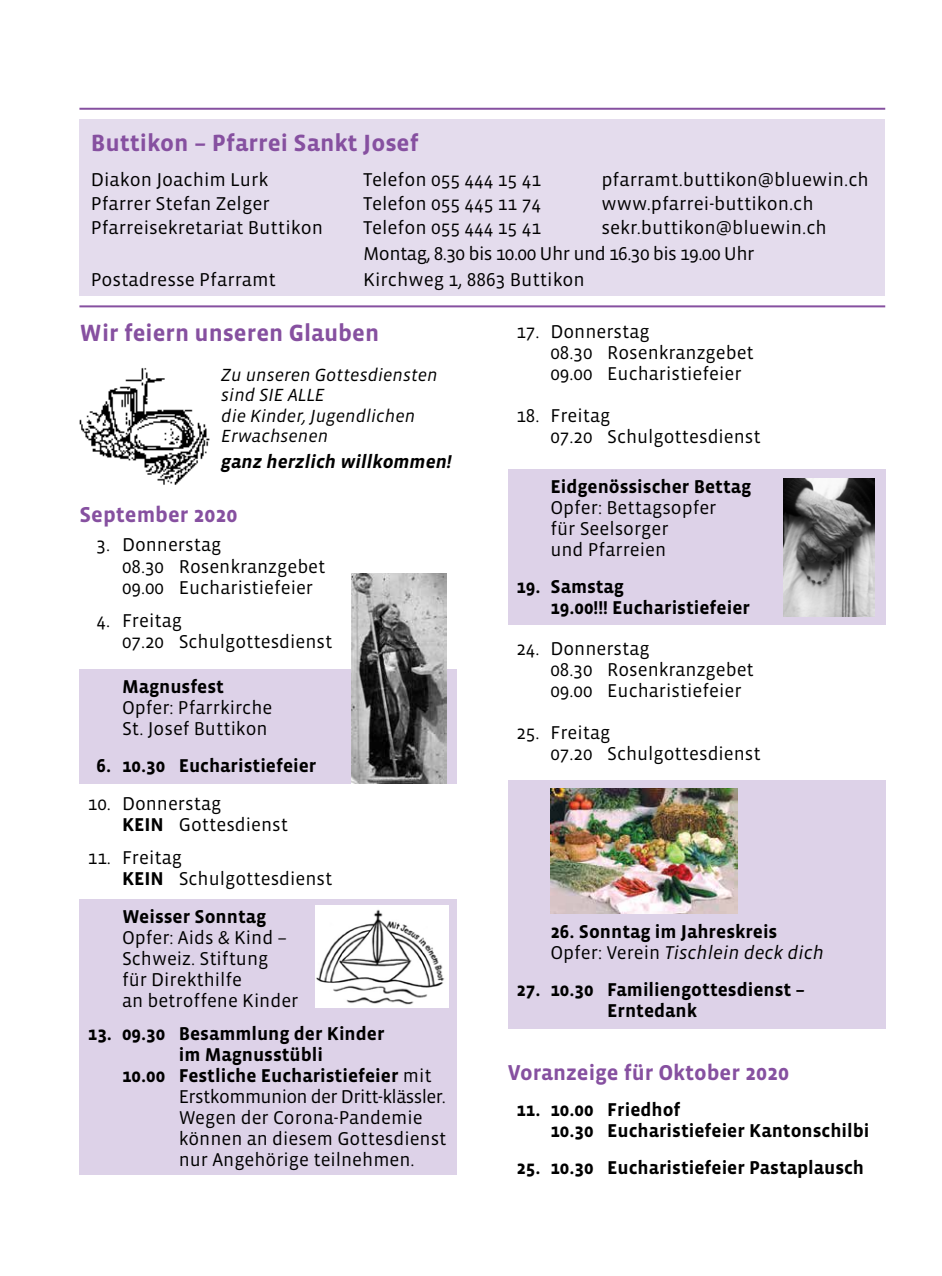
<style>
.page{position:relative;width:942px;height:1276px;background:#fff}
.page>*{position:absolute;margin:0;border:0;box-sizing:border-box;transform-origin:0 0}
.t1{font:700 24px "Vista Sans";color:#8650a0}
.t2{font:700 22px "Vista Sans";color:#8650a0}
.t3{font:19px/21.2px "Vista Sans";color:#000}
.t4{font:700 19px/21px "Vista Sans";color:#000}
.t5{font:19px/26px "Vista Sans";letter-spacing:-.03em;color:#000}
.t6{font:italic 700 19px "Vista Sans";color:#000}
.t7{font:italic 18px/20.2px "Vista Sans";color:#000}
.s1{font-weight:700}
.s2{font-weight:400}
.s3{font-weight:400;font-style:italic}
</style>
<div class="page">
<hr style="left:79px;top:108px;width:805px;height:2px;background:#8650a0">
<div style="left:79px;top:119px;width:805px;height:177px;background:#e4dced"></div>
<hr style="left:79px;top:305px;width:805px;height:2px;background:#8650a0">
<div style="left:79px;top:669px;width:377px;height:114px;background:#ddd2e8"></div>
<div style="left:507px;top:469px;width:377px;height:156px;background:#ddd2e8"></div>
<div style="left:507px;top:780px;width:377px;height:248px;background:#ddd2e8"></div>
<div style="left:79px;top:899px;width:377px;height:276px;background:#ddd2e8"></div>
<img style="left:79px;top:368px;width:131px;height:117px">
<img style="left:315px;top:905px;width:133px;height:102px">
<img style="left:550px;top:789px;width:187px;height:125px">
<img style="left:352px;top:573px;width:95px;height:211px">
<img style="left:783px;top:479px;width:91px;height:138px">
<p class="t1" style="left:91px;top:130px;width:329px">Buttikon – Pfarrei Sankt Josef</p>
<p class="t3" style="left:91px;top:169px;width:179px">Diakon Joachim Lurk</p>
<p class="t3" style="left:363px;top:169px;width:179px">Telefon 055 444 15 41</p>
<p class="t3" style="left:601px;top:169px;width:269px">pfarramt.buttikon@bluewin.ch</p>
<p class="t3" style="left:91px;top:193px;width:180px">Pfarrer Stefan Zelger</p>
<p class="t3" style="left:363px;top:193px;width:179px">Telefon 055 445 11 74</p>
<p class="t3" style="left:601px;top:193px;width:214px">www.pfarrei-buttikon.ch</p>
<p class="t3" style="left:91px;top:217px;width:234px">Pfarreisekretariat Buttikon</p>
<p class="t3" style="left:363px;top:217px;width:179px">Telefon 055 444 15 41</p>
<p class="t5" style="left:363px;top:215px;width:465px;text-indent:238px">sekr.buttikon@bluewin.ch<br>Montag, 8.30 bis 10.00 Uhr und 16.30 bis 19.00 Uhr</p>
<p class="t3" style="left:91px;top:269px;width:187px">Postadresse Pfarramt</p>
<p class="t3" style="left:363px;top:269px;width:223px">Kirchweg 1, 8863 Buttikon</p>
<p class="t1" style="left:79px;top:321px;width:301px">Wir feiern unseren Glauben</p>
<p class="t7" style="left:221px;top:365px;width:218px">Zu unseren Gottesdiensten sind SIE ALLE<br>die Kinder, Jugendlichen<br>Erwachsenen</p>
<p class="t6" style="left:221px;top:452px;width:232px">ganz herzlich willkommen!</p>
<p class="t2" style="left:79px;top:503px;width:159px">September 2020</p>
<p class="t3" style="left:122px;top:535px;width:205px;text-indent:-25px">3. Donnerstag<br>08.30 Rosenkranzgebet<br>09.00 Eucharistiefeier</p>
<p class="t3" style="left:122px;top:610px;width:212px;text-indent:-25px">4. Freitag<br>07.20 Schulgottesdienst</p>
<p class="t4" style="left:122px;top:676px;width:103px">Magnusfest</p>
<p class="t3" style="left:122px;top:697px;width:152px">Opfer: Pfarrkirche<br>St. Josef Buttikon</p>
<p class="t4" style="left:96px;top:755px;width:221px">6. 10.30 Eucharistiefeier</p>
<p class="t3" style="left:122px;top:793px;width:167px;text-indent:-34px">10. Donnerstag<br><span class="s1">KEIN</span> Gottesdienst</p>
<p class="t3" style="left:122px;top:847px;width:212px;text-indent:-34px">11. Freitag<br><span class="s1">KEIN</span> Schulgottesdienst</p>
<p class="t4" style="left:122px;top:906px;width:146px">Weisser Sonntag</p>
<p class="t3" style="left:122px;top:927px;width:178px">Opfer: Aids &amp; Kind –<br>Schweiz. Stiftung<br>für Direkthilfe<br>an betroffene Kinder</p>
<p class="t4" style="left:88px;top:1023px;width:298px">13. 09.30 Besammlung der Kinder</p>
<p class="t4" style="left:179px;top:1044px;width:146px">im Magnusstübli</p>
<p class="t4" style="left:122px;top:1065px;width:311px">10.00 Festliche Eucharistiefeier <span class="s2">mit</span></p>
<p class="t5" style="left:179px;top:1084px;width:268px">Erstkommunion der Dritt-klässler.</p>
<p class="t3" style="left:179px;top:1107px;width:245px">Wegen der Corona-Pandemie</p>
<p class="t3" style="left:179px;top:1128px;width:269px">können an diesem Gottesdienst</p>
<p class="t3" style="left:179px;top:1149px;width:237px">nur Angehörige teilnehmen.</p>
<p class="t3" style="left:550px;top:321px;width:205px;text-indent:-34px">17. Donnerstag<br>08.30 Rosenkranzgebet<br>09.00 Eucharistiefeier</p>
<p class="t3" style="left:550px;top:405px;width:212px;text-indent:-34px">18. Freitag<br>07.20 Schulgottesdienst</p>
<p class="t4" style="left:550px;top:476px;width:202px">Eidgenössischer Bettag</p>
<p class="t3" style="left:550px;top:497px;width:167px">Opfer: Bettagsopfer für Seelsorger<br>und Pfarreien</p>
<p class="t4" style="left:550px;top:576px;width:201px;text-indent:-34px">19. Samstag<br>19.00!!! Eucharistiefeier</p>
<p class="t3" style="left:550px;top:638px;width:205px;text-indent:-34px">24. Donnerstag<br>08.30 Rosenkranzgebet<br>09.00 Eucharistiefeier</p>
<p class="t3" style="left:550px;top:722px;width:212px;text-indent:-34px">25. Freitag<br>07.20 Schulgottesdienst</p>
<p class="t4" style="left:550px;top:922px;width:275px">26. Sonntag im Jahreskreis<br><span class="s2">Opfer: Verein</span> <span class="s3">Tischlein deck dich</span></p>
<p class="t4" style="left:607px;top:980px;width:199px;text-indent:-91px">27. 10.30 Familiengottesdienst –<br>Erntedank</p>
<p class="t2" style="left:507px;top:1061px;width:282px">Voranzeige für Oktober 2020</p>
<p class="t4" style="left:550px;top:1099px;width:320px;text-indent:-34px">11. 10.00 Friedhof<br>10.30 Eucharistiefeier Kantonschilbi</p>
<p class="t4" style="left:516px;top:1157px;width:349px">25. 10.30 Eucharistiefeier Pastaplausch</p>
</div>
